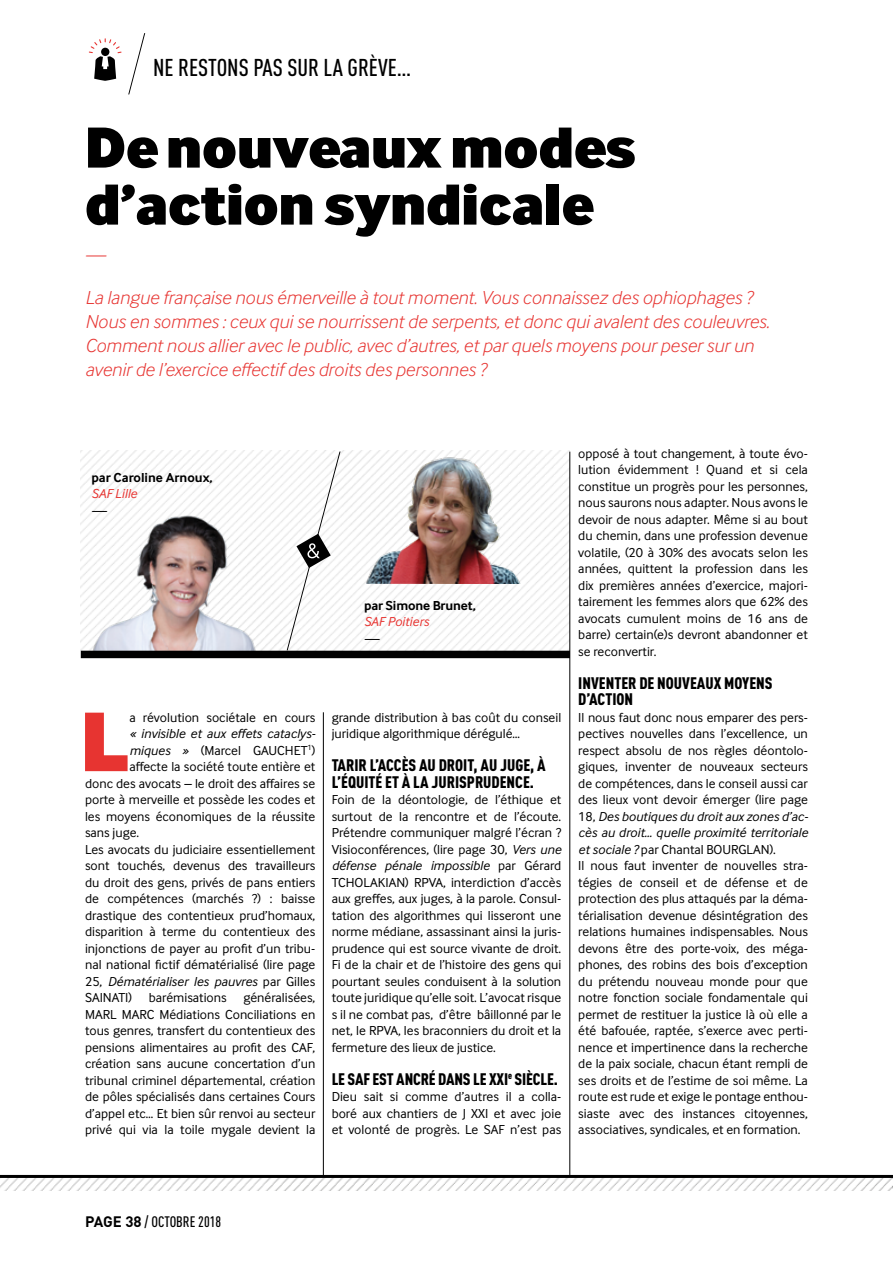
<style>
.page{position:relative;width:893px;height:1263px;background:#fff}
.page>*{position:absolute;margin:0;border:0;box-sizing:border-box;transform-origin:0 0}
.t1{font:900 87.75px "Inter Face";color:#e73431}
.t2{font:900 60px/57px "Inter Face";color:#000}
.t3{font:500 24px "DIN Cond";color:#000}
.t4{font:italic 300 19.5px/24px "Inter Face";color:#e73431}
.t5{font:900 16.5px/16.5px "DIN Cond";color:#000}
.t6{font:500 15px "DIN Cond";color:#000}
.t7{font:13.5px/16.5px "Inter Face";color:#000;text-align:justify}
.t8{font:italic 13.5px "Inter Face";color:#000}
.t9{font:700 13.5px "Inter Face";letter-spacing:-.005em;color:#000}
.t10{font:italic 13.5px "Inter Face";color:#e73431}
.s1{font-style:italic}
.s2{font-style:normal}
.s3{font-family:"DIN";font-weight:700}
</style>
<div class="page">
<img style="left:0;top:1178px;width:892px;height:13px">
<hr style="left:0;top:1175px;width:893px;height:3px;background:#000">
<svg style="left:88px;top:33px;width:58px;height:62px"></svg>
<img style="left:81px;top:451px;width:489px;height:200px">
<img style="left:355px;top:450px;width:169px;height:133px">
<svg style="left:286px;top:451px;width:55px;height:200px"></svg>
<img style="left:91px;top:514px;width:177px;height:137px">
<div style="left:81px;top:651px;width:489px;height:7px;background:#000"></div>
<hr style="left:323px;top:712px;width:1px;height:464px;background:#000">
<hr style="left:570px;top:452px;width:1px;height:723px;background:#000">
<h3 class="t3" style="left:153px;top:53px;width:260px">NE RESTONS PAS SUR LA GRÈVE…</h3>
<h2 class="t2" style="left:85px;top:118px;width:552px">De nouveaux modes d’action syndicale</h2>
<h3 class="t4" style="left:85px;top:242px;width:22px">—</h3>
<p class="t4" style="left:85px;top:286px;width:686px">La langue française nous émerveille à tout moment. Vous connaissez des ophiophages ?<br>Nous en sommes : ceux qui se nourrissent de serpents, et donc qui avalent des couleuvres.<br>Comment nous allier avec le public, avec d’autres, et par quels moyens pour peser sur un avenir de l’exercice effectif des droits des personnes ?</p>
<p class="t9" style="left:91px;top:469px;width:123px">par Caroline Arnoux,</p>
<p class="t10" style="left:91px;top:486px;width:47px">SAF Lille</p>
<p class="t8" style="left:91px;top:502px;width:16px">—</p>
<p class="t9" style="left:364px;top:597px;width:113px">par Simone Brunet,</p>
<p class="t10" style="left:364px;top:614px;width:66px">SAF Poitiers</p>
<p class="t8" style="left:364px;top:630px;width:16px">—</p>
<h1 class="t1" style="left:81px;top:687px;width:48px">L</h1>
<p class="t7" style="left:129px;top:709px;width:188px">a révolution sociétale en cours</p>
<p class="t8" style="left:129px;top:726px;width:188px">« invisible et aux effets cataclys-</p>
<p class="t7" style="left:129px;top:742px;width:188px"><span class="s1">miques »</span> (Marcel GAUCHET<sup>1</sup>)</p>
<p class="t7" style="left:129px;top:758px;width:188px">affecte la société toute entière et</p>
<p class="t7" style="left:85px;top:775px;width:232px">donc des avocats – le droit des affaires se</p>
<p class="t7" style="left:85px;top:791px;width:232px">porte à merveille et possède les codes et</p>
<p class="t7" style="left:85px;top:808px;width:232px">les moyens économiques de la réussite</p>
<p class="t7" style="left:85px;top:824px;width:56px">sans juge.</p>
<p class="t7" style="left:85px;top:841px;width:232px">Les avocats du judiciaire essentiellement</p>
<p class="t7" style="left:85px;top:857px;width:232px">sont touchés, devenus des travailleurs</p>
<p class="t7" style="left:85px;top:874px;width:232px">du droit des gens, privés de pans entiers</p>
<p class="t7" style="left:85px;top:890px;width:232px">de compétences (marchés ?) : baisse</p>
<p class="t7" style="left:85px;top:907px;width:232px">drastique des contentieux prud’homaux,</p>
<p class="t7" style="left:85px;top:923px;width:232px">disparition à terme du contentieux des</p>
<p class="t7" style="left:85px;top:940px;width:232px">injonctions de payer au profit d’un tribu-</p>
<p class="t7" style="left:85px;top:956px;width:232px">nal national fictif dématérialisé (lire page</p>
<p class="t8" style="left:85px;top:973px;width:232px"><span class="s2">25,</span> Dématérialiser les pauvres <span class="s2">par Gilles</span></p>
<p class="t7" style="left:85px;top:989px;width:232px">SAINATI) barémisations généralisées,</p>
<p class="t7" style="left:85px;top:1006px;width:232px">MARL MARC Médiations Conciliations en</p>
<p class="t7" style="left:85px;top:1022px;width:232px">tous genres, transfert du contentieux des</p>
<p class="t7" style="left:85px;top:1039px;width:232px">pensions alimentaires au profit des CAF,</p>
<p class="t7" style="left:85px;top:1055px;width:232px">création sans aucune concertation d’un</p>
<p class="t7" style="left:85px;top:1072px;width:232px">tribunal criminel départemental, création</p>
<p class="t7" style="left:85px;top:1088px;width:232px">de pôles spécialisés dans certaines Cours</p>
<p class="t7" style="left:85px;top:1105px;width:232px">d’appel etc… Et bien sûr renvoi au secteur</p>
<p class="t7" style="left:85px;top:1121px;width:232px">privé qui via la toile mygale devient la</p>
<p class="t7" style="left:332px;top:709px;width:231px">grande distribution à bas coût du conseil juridique algorithmique dérégulé…</p>
<p class="t5" style="left:332px;top:756px;width:216px">TARIR L’ACCÈS AU DROIT, AU JUGE, À<br>L’ÉQUITÉ ET À LA JURISPRUDENCE.</p>
<p class="t7" style="left:332px;top:791px;width:231px">Foin de la déontologie, de l’éthique et surtout de la rencontre et de l’écoute.<br>Prétendre communiquer malgré l’écran ?<br>Visioconférences, (lire page 30, <span class="s1">Vers une défense pénale impossible</span> par Gérard TCHOLAKIAN) RPVA, interdiction d’accès aux greffes, aux juges, à la parole. Consul&shy;tation des algorithmes qui lisseront une norme médiane, assassinant ainsi la juris&shy;prudence qui est source vivante de droit.<br>Fi de la chair et de l’histoire des gens qui pourtant seules conduisent à la solution toute juridique qu’elle soit. L’avocat risque s il ne combat pas, d’être bâillonné par le net, le RPVA, les braconniers du droit et la fermeture des lieux de justice.</p>
<p class="t5" style="left:332px;top:1070px;width:228px">LE SAF EST ANCRÉ DANS LE XXI<sup>e</sup> SIÈCLE.</p>
<p class="t7" style="left:332px;top:1088px;width:231px">Dieu sait si comme d’autres il a colla&shy;boré aux chantiers de J XXI et avec joie et volonté de progrès. Le SAF n’est pas</p>
<p class="t7" style="left:578px;top:445px;width:231px">opposé à tout changement, à toute évo&shy;lution évidemment ! Quand et si cela constitue un progrès pour les personnes, nous saurons nous adapter. Nous avons le devoir de nous adapter. Même si au bout du chemin, dans une profession devenue volatile, (20 à 30% des avocats selon les années, quittent la profession dans les dix premières années d’exercice, majori&shy;tairement les femmes alors que 62% des avocats cumulent moins de 16 ans de barre) certain(e)s devront abandonner et se reconvertir.</p>
<p class="t5" style="left:578px;top:674px;width:196px">INVENTER DE NOUVEAUX MOYENS<br>D’ACTION</p>
<p class="t7" style="left:578px;top:709px;width:231px;text-align:left">Il nous faut donc nous emparer des pers&shy;pectives nouvelles dans l’excellence, un respect absolu de nos règles déontolo&shy;giques, inventer de nouveaux secteurs de compétences, dans le conseil aussi car des lieux vont devoir émerger (lire page 18, <span class="s1">Des boutiques du droit aux zones d’ac&shy;cès au droit… quelle proximité territoriale et sociale ?</span> par Chantal BOURGLAN).<br>Il nous faut inventer de nouvelles stra&shy;tégies de conseil et de défense et de protection des plus attaqués par la déma&shy;térialisation devenue désintégration des relations humaines indispensables. Nous devons être des porte-voix, des méga&shy;phones, des robins des bois d’exception du prétendu nouveau monde pour que notre fonction sociale fondamentale qui permet de restituer la justice là où elle a été bafouée, raptée, s’exerce avec perti&shy;nence et impertinence dans la recherche de la paix sociale, chacun étant rempli de ses droits et de l’estime de soi même. La route est rude et exige le pontage enthou&shy;siaste avec des instances citoyennes, associatives, syndicales, et en formation.</p>
<p class="t6" style="left:85px;top:1212px;width:138px"><span class="s3">PAGE 38</span> / OCTOBRE 2018</p>
</div>
